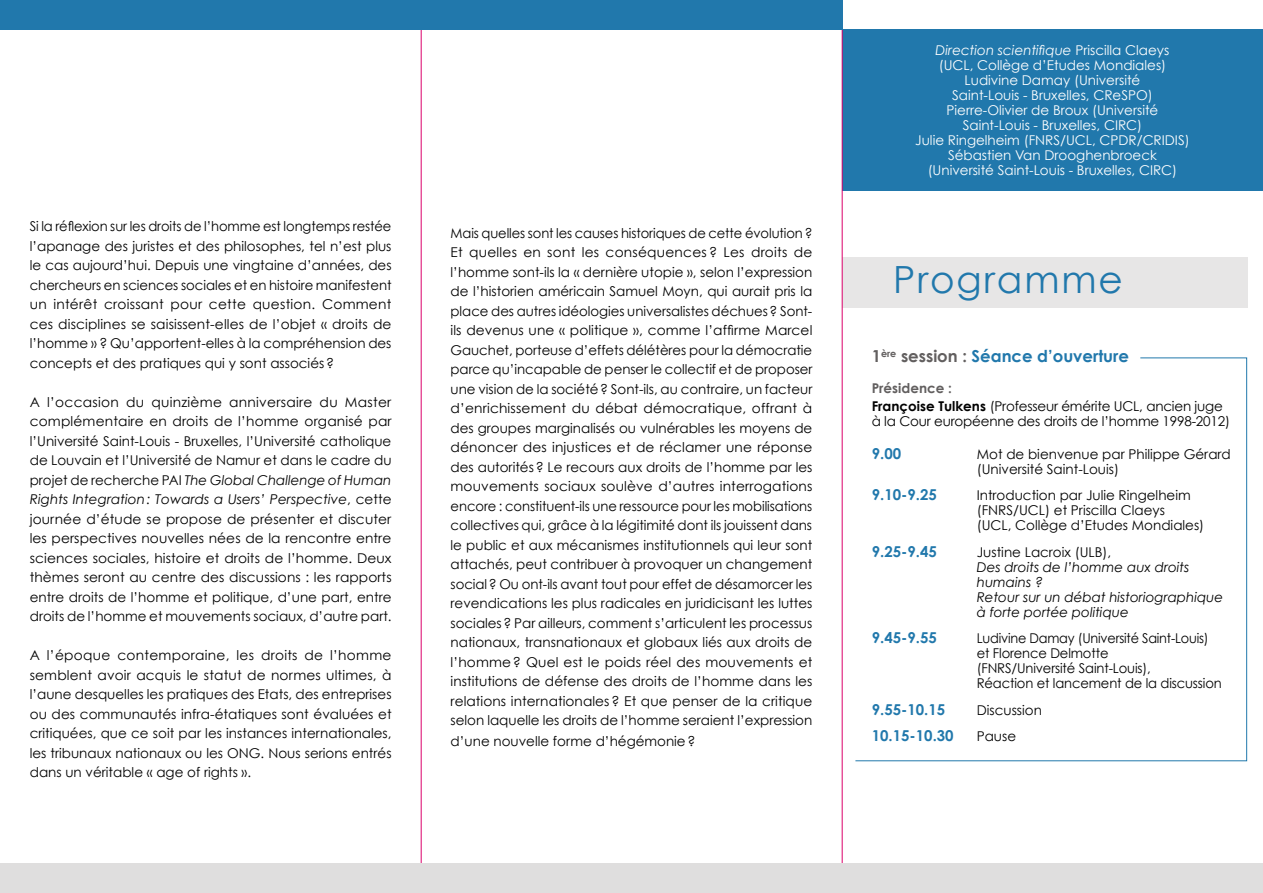
<style>
.page{position:relative;width:1263px;height:893px;background:#fff}
.page>*{position:absolute;margin:0;border:0;box-sizing:border-box;transform-origin:0 0}
.t1{font:37.5px "Century Gothic";letter-spacing:.05em;color:#2178ac}
.t2{font:700 16.5px "Century Gothic";color:#2178ac}
.t3{font:700 15px "Century Gothic";color:#2178ac}
.t4{font:13.5px/19.5px "Century Gothic";color:#000;text-align:justify}
.t5{font:13.5px "Century Gothic";color:#fff}
.t6{font:13.5px/15px "Century Gothic";color:#000;scale:.95 1}
.t7{font:italic 13.5px/15px "Century Gothic";color:#000}
.t8{font:italic 13.5px "Century Gothic";color:#fff}
.s1{font-style:italic}
.s2{font-style:normal}
.s3{color:#625f5f}
.s4{font-weight:700;color:#625f5f}
.s5{font-weight:700}
</style>
<div class="page">
<svg style="left:855px;top:357px;width:392px;height:404px"></svg>
<div style="left:842px;top:257px;width:405px;height:51px;background:#e7e6e6"></div>
<div style="left:842px;top:30px;width:421px;height:161px;background:#2178ac"></div>
<hr style="left:421px;top:0;width:1px;height:893px;background:#dc006b">
<hr style="left:842px;top:0;width:1px;height:893px;background:#dc006b">
<div style="left:0;top:0;width:842px;height:30px;background:#2178ac"></div>
<div style="left:0;top:863px;width:1263px;height:30px;background:#dfdede"></div>
<p class="t4" style="left:30px;top:216px;width:363px">Si la réflexion sur les droits de l’homme est longtemps restée l’apanage des juristes et des philosophes, tel n’est plus le cas aujourd’hui. Depuis une vingtaine d’années, des chercheurs en sciences sociales et en histoire manifestent un intérêt croissant pour cette question. Comment ces disciplines se saisissent-elles de l’objet « droits de l’homme » ? Qu’apportent-elles à la compréhension des concepts et des pratiques qui y sont associés?</p>
<p class="t4" style="left:30px;top:392px;width:363px">A l’occasion du quinzième anniversaire du Master complémentaire en droits de l’homme organisé par l’Université Saint-Louis - Bruxelles, l’Université catholique de Louvain et l’Université de Namur et dans le cadre du projet de recherche PAI <span class="s1">The Global Challenge of Human Rights Integration: Towards a Users’ Perspective</span>, cette journée d’étude se propose de présenter et discuter les perspectives nouvelles nées de la rencontre entre sciences sociales, histoire et droits de l’homme. Deux thèmes seront au centre des discussions : les rapports entre droits de l’homme et politique, d’une part, entre droits de l’homme et mouvements sociaux, d’autre part.</p>
<p class="t4" style="left:30px;top:645px;width:363px">A l’époque contemporaine, les droits de l’homme semblent avoir acquis le statut de normes ultimes, à l’aune desquelles les pratiques des Etats, des entreprises ou des communautés infra-étatiques sont évaluées et critiquées, que ce soit par les instances internationales, les tribunaux nationaux ou les ONG. Nous serions entrés dans un véritable « age of rights ».</p>
<p class="t4" style="left:451px;top:223px;width:363px">Mais quelles sont les causes historiques de cette évolution?<br>Et quelles en sont les conséquences ? Les droits de l’homme sont-ils la « dernière utopie », selon l’expression de l’historien américain Samuel Moyn, qui aurait pris la place des autres idéologies universalistes déchues? Sont&shy;ils devenus une « politique », comme l’affirme Marcel Gauchet, porteuse d’effets délétères pour la démocratie parce qu’incapable de penser le collectif et de proposer une vision de la société? Sont-ils, au contraire, un facteur d’enrichissement du débat démocratique, offrant à des groupes marginalisés ou vulnérables les moyens de dénoncer des injustices et de réclamer une réponse des autorités? Le recours aux droits de l’homme par les mouvements sociaux soulève d’autres interrogations encore : constituent-ils une ressource pour les mobilisations collectives qui, grâce à la légitimité dont ils jouissent dans le public et aux mécanismes institutionnels qui leur sont attachés, peut contribuer à provoquer un changement social? Ou ont-ils avant tout pour effet de désamorcer les revendications les plus radicales en juridicisant les luttes sociales? Par ailleurs, comment s’articulent les processus nationaux, transnationaux et globaux liés aux droits de l’homme? Quel est le poids réel des mouvements et institutions de défense des droits de l’homme dans les relations internationales? Et que penser de la critique selon laquelle les droits de l’homme seraient l’expression</p>
<p class="t4" style="left:451px;top:731px;width:246px">d’une nouvelle forme d’hégémonie?</p>
<p class="t8" style="left:935px;top:42px;width:235px">Direction scientifique <span class="s2">Priscilla Claeys</span></p>
<p class="t5" style="left:939px;top:57px;width:229px">(UCL, Collège d’Etudes Mondiales)</p>
<p class="t5" style="left:964px;top:72px;width:177px">Ludivine Damay (Université</p>
<p class="t5" style="left:952px;top:87px;width:179px">Saint-Louis - Bruxelles, Crespo</p>
<p class="t5" style="left:1148px;top:87px;width:6px">)</p>
<p class="t5" style="left:946px;top:102px;width:213px">Pierre-Olivier de Broux (Université</p>
<p class="t5" style="left:963px;top:117px;width:181px">Saint-Louis - Bruxelles, Circ)</p>
<p class="t5" style="left:915px;top:132px;width:205px">Julie Ringelheim (FNRS/UCL, Cpdr</p>
<p class="t5" style="left:1137px;top:132px;width:54px">/Cridis)</p>
<p class="t5" style="left:948px;top:147px;width:210px">Sébastien Van Drooghenbroeck</p>
<p class="t5" style="left:928px;top:162px;width:251px">(Université Saint-Louis - Bruxelles, Circ)</p>
<h1 class="t1" style="left:893px;top:257px;width:231px">Programme</h1>
<p class="t2" style="left:872px;top:346px;width:259px"><span class="s3">1</span><sup>ère</sup> <span class="s3">session :</span> Séance d’ouverture</p>
<p class="t4" style="left:872px;top:379px;width:353px;line-height:18px"><span class="s4">Présidence :<br></span><span class="s5">Françoise Tulkens</span> (Professeur émérite UCL, ancien juge</p>
<p class="t4" style="left:872px;top:411px;width:360px">à la Cour européenne des droits de l’homme 1998-2012)</p>
<p class="t3" style="left:872px;top:444px;width:31px">9.00</p>
<p class="t4" style="left:977px;top:446px;width:255px;line-height:15px">Mot de bienvenue par Philippe Gérard (Université Saint-Louis)</p>
<p class="t3" style="left:872px;top:486px;width:67px">9.10-9.25</p>
<p class="t4" style="left:977px;top:488px;width:229px;line-height:15px;text-align:left">Introduction par Julie Ringelheim (FNRS/UCL) et Priscilla Claeys<br>(UCL, Collège d’Etudes Mondiales)</p>
<p class="t3" style="left:872px;top:542px;width:67px">9.25-9.45</p>
<p class="t4" style="left:977px;top:542px;width:136px">Justine Lacroix (ULB),</p>
<p class="t7" style="left:977px;top:559px;width:248px">Des droits de l’homme aux droits humains ?<br>Retour sur un débat historiographique à forte portée politique</p>
<p class="t3" style="left:872px;top:629px;width:67px">9.45-9.55</p>
<p class="t6" style="left:977px;top:631px;width:259px">Ludivine Damay (Université Saint-Louis) et Florence Delmotte<br>(FNRS/Université Saint-Louis),<br>Réaction et lancement de la discussion</p>
<p class="t3" style="left:872px;top:700px;width:75px">9.55-10.15</p>
<p class="t4" style="left:977px;top:700px;width:67px">Discussion</p>
<p class="t3" style="left:872px;top:727px;width:83px">10.15-10.30</p>
<p class="t4" style="left:977px;top:727px;width:41px">Pause</p>
</div>
